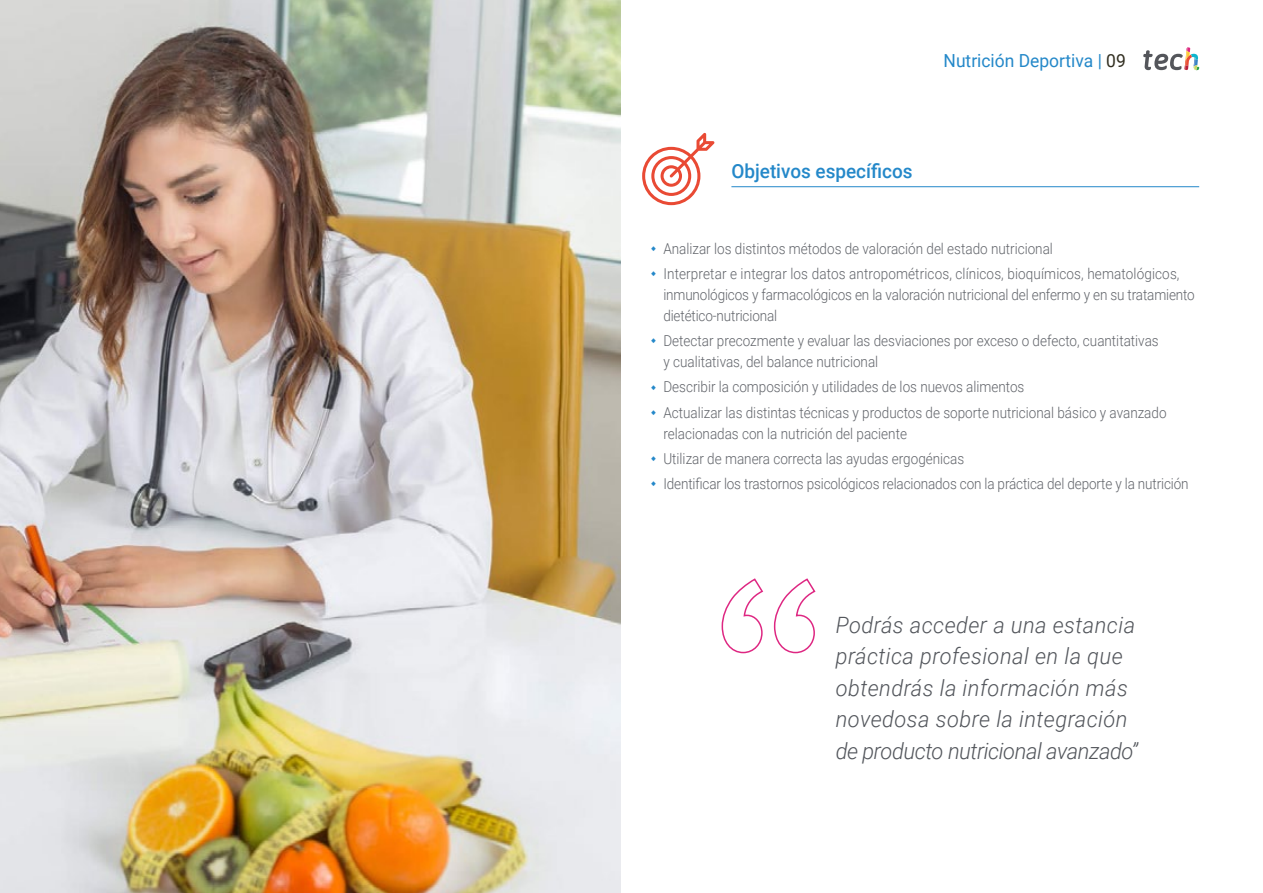
<style>
.page{position:relative;width:1263px;height:893px;background:#fff}
.page>*{position:absolute;margin:0;border:0;box-sizing:border-box;transform-origin:0 0}
.t1{font:italic 300 22.5px/31.5px "Roboto";letter-spacing:.02em;color:#52555b}
.t2{font:500 19.5px "Roboto";color:#2488c9}
.t3{font:18px "Roboto";color:#2488c9}
.t4{font:300 15px/25.2px "Roboto";color:#61646a;scale:.9 1}
.s1{color:#312e20}
</style>
<div class="page">
<img style="left:0;top:0;width:621px;height:893px">
<hr style="left:731px;top:186px;width:468px;height:1px;background:#2488c9">
<svg style="left:642px;top:133px;width:72px;height:72px"></svg>
<svg style="left:1143px;top:47px;width:56px;height:24px"></svg>
<svg style="left:721px;top:578px;width:95px;height:76px"></svg>
<p class="t3" style="left:943px;top:48px;width:184px">Nutrición Deportiva | <span class="s1">09</span></p>
<h2 class="t2" style="left:731px;top:158px;width:183px">Objetivos específicos</h2>
<p class="t4" style="left:663px;top:235px;width:575px">Analizar los distintos métodos de valoración del estado nutricional<br>Interpretar e integrar los datos antropométricos, clínicos, bioquímicos, hematológicos,</p>
<p class="t4" style="left:663px;top:283px;width:592px;line-height:21px">inmunológicos y farmacológicos en la valoración nutricional del enfermo y en su tratamiento dietético-nutricional</p>
<p class="t4" style="left:663px;top:330px;width:552px;line-height:21px">Detectar precozmente y evaluar las desviaciones por exceso o defecto, cuantitativas y cualitativas, del balance nutricional</p>
<p class="t4" style="left:663px;top:374px;width:561px">Describir la composición y utilidades de los nuevos alimentos<br>Actualizar las distintas técnicas y productos de soporte nutricional básico y avanzado</p>
<p class="t4" style="left:663px;top:420px;width:585px">relacionadas con la nutrición del paciente<br>Utilizar de manera correcta las ayudas ergogénicas<br>Identificar los trastornos psicológicos relacionados con la práctica del deporte y la nutrición</p>
<h1 class="t1" style="left:836px;top:608px;width:304px">Podrás acceder a una estancia práctica profesional en la que obtendrás la información más novedosa sobre la integración de producto nutricional avanzado”</h1>
</div>
